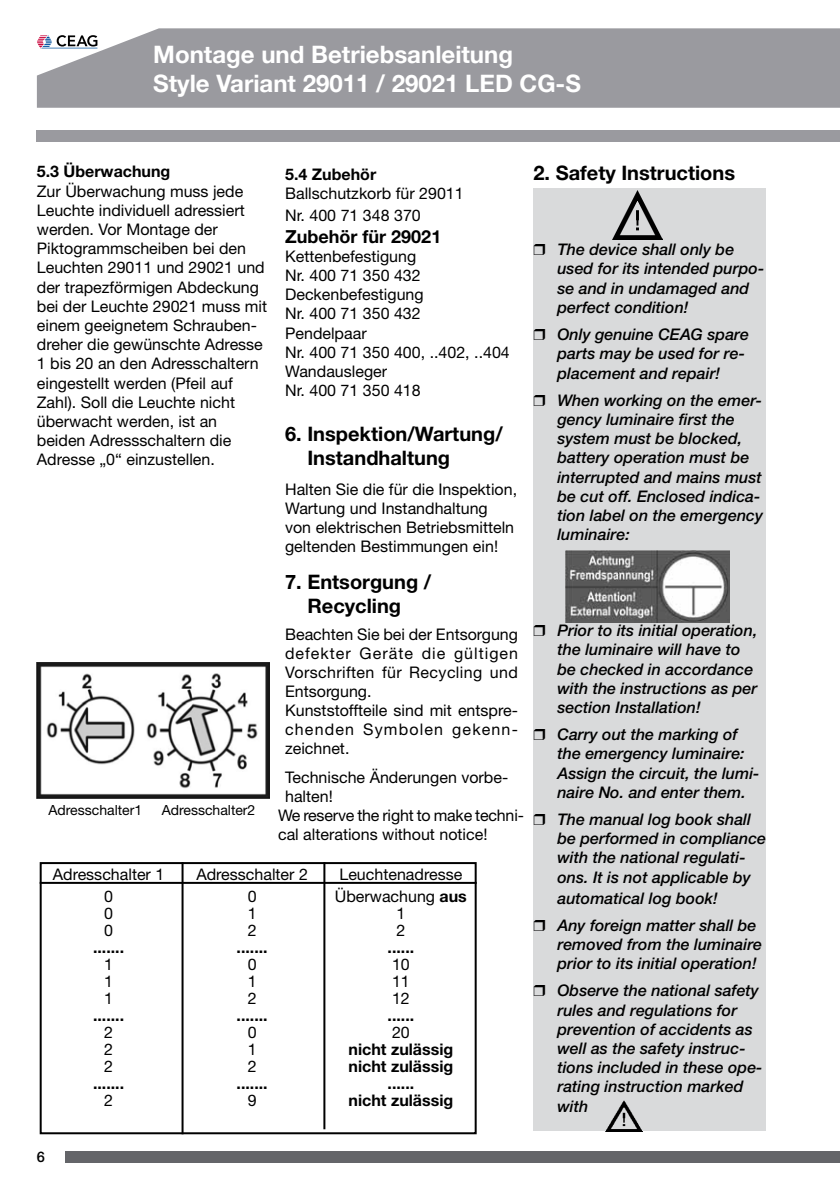
<style>
.page{position:relative;width:840px;height:1191px;background:#fff}
.page>*{position:absolute;margin:0;border:0;box-sizing:border-box;transform-origin:0 0}
.t1{font:700 24px/28.8px "Helvetica Neue";color:#fff}
.t2{font:700 20px/24px "Helvetica Neue LT Pro";color:#000}
.t3{font:700 18px "Helvetica Neue LT Pro";color:#000}
.t4{font:16px/19.2px "Helvetica Neue LT Pro";color:#000}
.t5{font:italic 500 16px/19.2px "Helvetica Neue LT Pro";color:#000}
.t6{font:700 16px "Helvetica Neue LT Pro";color:#000}
.t7{font:500 14.6px "Helvetica Neue LT Pro";color:#000}
.t8{font:14px "Helvetica Neue LT Pro";color:#000}
.s1{font-weight:700}
.s2{font-family:"Helvetica Neue"}
</style>
<div class="page">
<div style="left:37px;top:28px;width:802px;height:80px;background:#9a9a9f"></div>
<div style="left:37px;top:130px;width:802px;height:12px;background:#9a9a9f"></div>
<div style="left:66px;top:1151px;width:773px;height:11px;background:#646569"></div>
<svg style="left:37px;top:35px;width:60px;height:14px"></svg>
<svg style="left:839px;top:130px;width:1px;height:12px"></svg>
<img style="left:37px;top:662px;width:232px;height:136px">
<div style="left:40px;top:862px;width:436px;height:272px;border:2px solid #000"></div>
<hr style="left:40px;top:882px;width:436px;height:2px;background:#000">
<hr style="left:181px;top:862px;width:2px;height:272px;background:#000">
<hr style="left:323px;top:862px;width:2px;height:267px;background:#000">
<div style="left:533px;top:189px;width:232px;height:942px;background:#d9dadb"></div>
<img style="left:612px;top:190px;width:50px;height:50px">
<img style="left:606px;top:1100px;width:36px;height:31px">
<img style="left:565px;top:550px;width:163px;height:72px">
<h1 class="t1" style="left:153px;top:40px;width:429px">Montage und Betriebsanleitung<br>Style Variant 29011 / 29021 LED CG-S</h1>
<p class="t6" style="left:37px;top:161px;width:135px">5.3 Überwachung</p>
<p class="t4" style="left:37px;top:181px;width:232px">Zur Überwachung muss jede<br>Leuchte individuell adressiert werden. Vor Montage der<br>Piktogrammscheiben bei den<br>Leuchten 29011 und 29021 und der trapezförmigen Abdeckung bei der Leuchte 29021 muss mit einem geeignetem Schrauben&shy;dreher die gewünschte Adresse<br>1 bis 20 an den Adresschaltern eingestellt werden (Pfeil auf<br>Zahl). Soll die Leuchte nicht überwacht werden, ist an beiden Adressschaltern die<br>Adresse „0“ einzustellen.</p>
<p class="t8" style="left:48px;top:802px;width:95px">Adresschalter1</p>
<p class="t8" style="left:162px;top:802px;width:95px">Adresschalter2</p>
<p class="t6" style="left:285px;top:164px;width:92px">5.4 Zubehör</p>
<p class="t4" style="left:285px;top:182px;width:180px;line-height:21.6px">Ballschutzkorb für 29011<br>Nr. 400 71 348 370</p>
<p class="t3" style="left:285px;top:225px;width:158px">Zubehör für 29021</p>
<p class="t4" style="left:285px;top:246px;width:226px">Kettenbefestigung<br>Nr. 400 71 350 432<br>Deckenbefestigung<br>Nr. 400 71 350 432<br>Pendelpaar<br>Nr. 400 71 350 400, ..402, ..404<br>Wandausleger<br>Nr. 400 71 350 418</p>
<p class="t2" style="left:307px;top:421px;width:197px;text-indent:-22px">6. Inspektion/Wartung/<br>Instandhaltung</p>
<p class="t4" style="left:285px;top:479px;width:233px">Halten Sie die für die Inspektion,<br>Wartung und Instandhaltung von elektrischen Betriebsmitteln geltenden Bestimmungen ein!</p>
<p class="t2" style="left:285px;top:569px;width:147px;text-align:center">7. Entsorgung /<br>Recycling</p>
<p class="t4" style="left:285px;top:624px;width:234px">Beachten Sie bei der Entsorgung defekter Geräte die gültigen<br>Vorschriften für Recycling und<br>Entsorgung.<br>Kunststoffteile sind mit entspre&shy;chenden Symbolen gekenn&shy;zeichnet.</p>
<p class="t4" style="left:285px;top:767px;width:224px">Technische Änderungen vorbe&shy;halten!</p>
<p class="t4" style="left:278px;top:805px;width:247px">We reserve the right to make techni&shy;cal alterations without notice!</p>
<p class="t4" style="left:53px;top:864px;width:113px">Adresschalter 1</p>
<p class="t4" style="left:196px;top:864px;width:113px">Adresschalter 2</p>
<p class="t4" style="left:339px;top:864px;width:124px">Leuchtenadresse</p>
<p class="t4" style="left:104px;top:886px;width:10px">0</p>
<p class="t4" style="left:247px;top:886px;width:10px">0</p>
<p class="t4" style="left:335px;top:886px;width:133px">Überwachung <span class="s1">aus</span></p>
<p class="t4" style="left:104px;top:903px;width:10px">0</p>
<p class="t4" style="left:247px;top:903px;width:10px">1</p>
<p class="t4" style="left:396px;top:903px;width:10px">1</p>
<p class="t4" style="left:104px;top:920px;width:10px">0</p>
<p class="t4" style="left:247px;top:920px;width:10px">2</p>
<p class="t4" style="left:396px;top:920px;width:10px">2</p>
<p class="t6" style="left:93px;top:937px;width:33px">.......</p>
<p class="t6" style="left:236px;top:937px;width:33px">.......</p>
<p class="t6" style="left:387px;top:937px;width:28px">......</p>
<p class="t4" style="left:104px;top:954px;width:10px">1</p>
<p class="t4" style="left:247px;top:954px;width:10px">0</p>
<p class="t4" style="left:392px;top:954px;width:19px">10</p>
<p class="t4" style="left:104px;top:971px;width:10px">1</p>
<p class="t4" style="left:247px;top:971px;width:10px">1</p>
<p class="t4" style="left:392px;top:971px;width:19px">11</p>
<p class="t4" style="left:104px;top:988px;width:10px">1</p>
<p class="t4" style="left:247px;top:988px;width:10px">2</p>
<p class="t4" style="left:392px;top:988px;width:19px">12</p>
<p class="t6" style="left:93px;top:1005px;width:33px">.......</p>
<p class="t6" style="left:236px;top:1005px;width:33px">.......</p>
<p class="t6" style="left:387px;top:1005px;width:28px">......</p>
<p class="t4" style="left:104px;top:1022px;width:10px">2</p>
<p class="t4" style="left:247px;top:1022px;width:10px">0</p>
<p class="t4" style="left:392px;top:1022px;width:19px">20</p>
<p class="t4" style="left:104px;top:1039px;width:10px">2</p>
<p class="t4" style="left:247px;top:1039px;width:10px">1</p>
<p class="t6" style="left:348px;top:1039px;width:106px">nicht zulässig</p>
<p class="t4" style="left:104px;top:1056px;width:10px">2</p>
<p class="t4" style="left:247px;top:1056px;width:10px">2</p>
<p class="t6" style="left:348px;top:1056px;width:106px">nicht zulässig</p>
<p class="t6" style="left:93px;top:1073px;width:33px">.......</p>
<p class="t6" style="left:236px;top:1073px;width:33px">.......</p>
<p class="t6" style="left:387px;top:1073px;width:28px">......</p>
<p class="t4" style="left:104px;top:1090px;width:10px">2</p>
<p class="t4" style="left:247px;top:1090px;width:10px">9</p>
<p class="t6" style="left:348px;top:1090px;width:106px">nicht zulässig</p>
<p class="t2" style="left:533px;top:160px;width:203px"><span class="s2">2.</span> Safety Instructions</p>
<p class="t5" style="left:557px;top:240px;width:208px">The device shall only be used for its intended purpo&shy;se and in undamaged and perfect condition!</p>
<p class="t5" style="left:557px;top:325px;width:193px">Only genuine CEAG spare parts may be used for re&shy;placement and repair!</p>
<p class="t5" style="left:557px;top:390px;width:207px">When working on the emer&shy;gency luminaire first the system must be blocked, battery operation must be interrupted and mains must be cut off. Enclosed indica&shy;tion label on the emergency luminaire:</p>
<p class="t5" style="left:557px;top:621px;width:201px">Prior to its initial operation, the luminaire will have to be checked in accordance with the instructions as per section Installation!</p>
<p class="t5" style="left:557px;top:725px;width:203px">Carry out the marking of the emergency luminaire:<br>Assign the circuit, the lumi&shy;naire No. and enter them.</p>
<p class="t5" style="left:557px;top:809px;width:210px">The manual log book shall be performed in compliance with the national regulati&shy;ons. It is not applicable by automatical log book!</p>
<p class="t5" style="left:557px;top:915px;width:206px">Any foreign matter shall be removed from the luminaire prior to its initial operation!</p>
<p class="t5" style="left:557px;top:981px;width:206px">Observe the national safety rules and regulations for prevention of accidents as well as the safety instruc&shy;tions included in these ope&shy;rating instruction marked with</p>
<p class="t7" style="left:37px;top:1148px;width:10px">6</p>
</div>
